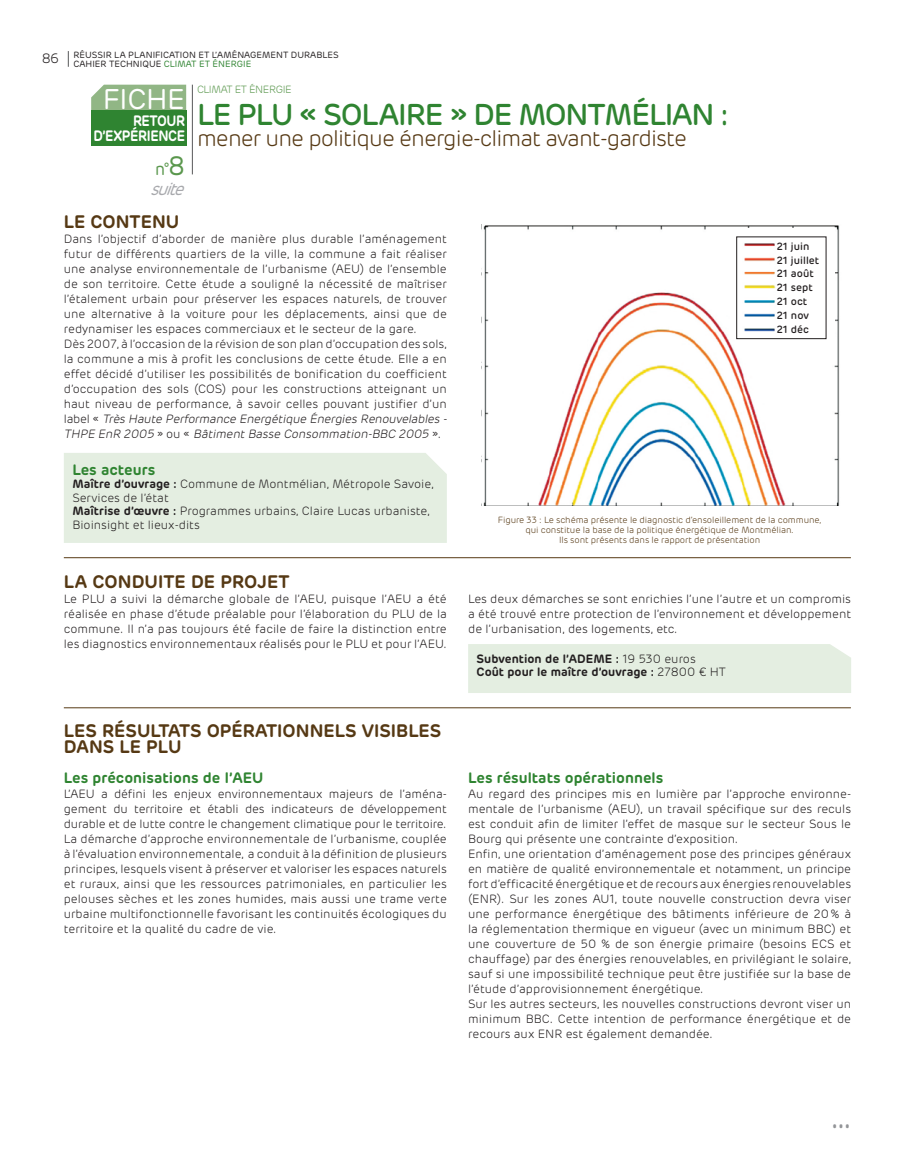
<style>
.page{position:relative;width:915px;height:1170px;background:#fff}
.page>*{position:absolute;margin:0;border:0;box-sizing:border-box;transform-origin:0 0}
.t1{font:500 30px "Rubrik";letter-spacing:-.04em;color:#2f8431}
.t2{font:28.5px "Rubrik";letter-spacing:-.01em;color:#fff}
.t3{font:300 22.5px "Rubrik";letter-spacing:-.04em;color:#563914}
.t4{font:600 22.5px "Rubrik";color:#939598}
.t5{font:600 18px/16.5px "Rubrik";color:#563914}
.t6{font:italic 17.55px "Rubrik";color:#a8a9ad;scale:.94 1}
.t7{font:17.55px "Rubrik";color:#5a974d;scale:.94 1}
.t8{font:600 15px "Rubrik";color:#2f8431}
.t9{font:600 15px/15px "Rubrik";letter-spacing:-.03em;color:#fff;text-align:right;scale:.89 1}
.t10{font:300 12px/15px "Rubrik";color:#231f20}
.t11{font:600 12px/13.5px "Rubrik";color:#231f20}
.t12{font:500 10.5px/13.8px "Rubrik";color:#231f20}
.t13{font:300 10.5px "Rubrik";letter-spacing:-.04em;color:#5a974d}
.t14{font:300 9px/9.8px "Rubrik";letter-spacing:-.01em;color:#563914;text-align:center}
.t15{font:9px/9px "Rubrik";color:#231f20}
.s1{font-weight:300;font-size:13.5px}
.s2{color:#2f8431}
.s3{font-size:26.55px}
.s4{font-style:italic}
.s5{font-weight:600}
.s6{font-weight:300}
</style>
<div class="page">
<svg style="left:68px;top:51px;width:1px;height:16px"></svg>
<hr style="left:64px;top:557px;width:786px;height:1px;background:#563914">
<hr style="left:64px;top:707px;width:786px;height:1px;background:#563914">
<hr style="left:192px;top:85px;width:1px;height:89px;background:#57585a">
<div style="left:91px;top:85px;width:95px;height:25px;background:#91b685"></div>
<div style="left:91px;top:110px;width:95px;height:36px;background:#2f8431"></div>
<div style="left:64px;top:453px;width:382px;height:90px;background:#e4eee1"></div>
<div style="left:468px;top:644px;width:382px;height:49px;background:#e4eee1"></div>
<img style="left:481px;top:224px;width:359px;height:282px">
<div style="left:731px;top:228px;width:103px;height:109px;background:#fff"></div>
<img style="left:744px;top:243px;width:32px;height:89px">
<div style="left:736px;top:236px;width:90px;height:103px;border:1px solid #231f20"></div>
<p class="t15" style="left:73px;top:50px;width:266px;text-indent:-32px"><span class="s1">86</span> RÉUSSIR LA PLANIFICATION ET L’AMÉNAGEMENT DURABLES<br>CAHIER TECHNIQUE <span class="s2">CLIMAT ET ÉNERGIE</span></p>
<h2 class="t2" style="left:103px;top:82px;width:84px">FICHE</h2>
<p class="t9" style="left:93px;top:114px;width:104px">RETOUR<br>D’EXPÉRIENCE</p>
<h3 class="t7" style="left:155px;top:158px;width:33px">n°<span class="s3">8</span></h3>
<h3 class="t6" style="left:150px;top:178px;width:45px">suite</h3>
<p class="t13" style="left:197px;top:83px;width:96px">CLIMAT ET ÉNERGIE</p>
<h1 class="t1" style="left:197px;top:96px;width:533px">LE PLU « SOLAIRE » DE MONTMÉLIAN :</h1>
<h3 class="t3" style="left:197px;top:125px;width:491px">mener une politique énergie-climat avant-gardiste</h3>
<h3 class="t5" style="left:64px;top:213px;width:117px">LE CONTENU</h3>
<p class="t10" style="left:64px;top:231px;width:387px">Dans l’objectif d’aborder de manière plus durable l’aménagement futur de différents quartiers de la ville, la commune a fait réaliser une analyse environnementale de l’urbanisme (AEU) de l’ensemble de son territoire. Cette étude a souligné la nécessité de maîtriser l’étalement urbain pour préserver les espaces naturels, de trouver une alternative à la voiture pour les déplacements, ainsi que de redynamiser les espaces commerciaux et le secteur de la gare.<br>Dès 2007, à l’occasion de la révision de son plan d’occupation des sols, la commune a mis à profit les conclusions de cette étude. Elle a en effet décidé d’utiliser les possibilités de bonification du coefficient d’occupation des sols (COS) pour les constructions atteignant un haut niveau de performance, à savoir celles pouvant justifier d’un l a b e l « <span class="s4">Très Haute Performance Energétique Énergies Renouvelables - THPE EnR 2005</span> » o u « <span class="s4">BâtimentBasse Consommation-BBC 2005</span> » .</p>
<p class="t12" style="left:776px;top:239px;width:44px">21 juin<br>21 juillet<br>21 août<br>21 sept<br>21 oct<br>21 nov<br>21 déc</p>
<p class="t8" style="left:72px;top:460px;width:84px">Les acteurs</p>
<p class="t10" style="left:72px;top:477px;width:363px;line-height:13.5px"><span class="s5">Maître d’ouvrage :</span> Commune de Montmélian, Métropole Savoie, Services de l’état<br><span class="s5">Maîtrise d’œuvre :</span> Programmes urbains, Claire Lucas urbaniste, Bioinsight et lieux-dits</p>
<p class="t14" style="left:497px;top:515px;width:325px">Figure 33 : Le schéma présente le diagnostic d’ensoleillement de la commune, qui constitue la base de la politique énergétique de Montmélian.<br>Ils sont présents dans le rapport de présentation</p>
<h3 class="t5" style="left:64px;top:573px;width:227px">LA CONDUITE DE PROJET</h3>
<p class="t10" style="left:64px;top:591px;width:384px;text-align:justify">Le PLU a suivi la démarche globale de l’AEU, puisque l’AEU a été réalisée en phase d’étude préalable pour l’élaboration du PLU de la commune. Il n’a pas toujours été facile de faire la distinction entre les diagnostics environnementaux réalisés pour le PLU et pour l’AEU.</p>
<p class="t10" style="left:468px;top:591px;width:384px;text-align:justify">Les deux démarches se sont enrichies l’une l’autre et un compromis a été trouvé entre protection de l’environnement et développement de l’urbanisation, des logements, etc.</p>
<h3 class="t5" style="left:64px;top:722px;width:379px">LES RÉSULTATS OPÉRATIONNELS VISIBLES<br>DANS LE PLU</h3>
<p class="t8" style="left:64px;top:768px;width:201px">Les préconisations de l’AEU</p>
<p class="t10" style="left:64px;top:786px;width:384px;text-align:justify">L’AEU a défini les enjeux environnementaux majeurs de l’aména&shy;gement du territoire et établi des indicateurs de développement durable et de lutte contre le changement climatique pour le territoire.<br>La démarche d’approche environnementale de l’urbanisme, couplée à l’évaluation environnementale, a conduit à la définition de plusieurs principes, lesquels visent à préserver et valoriser les espaces naturels et ruraux, ainsi que les ressources patrimoniales, en particulier les pelouses sèches et les zones humides, mais aussi une trame verte urbaine multifonctionnelle favorisant les continuités écologiques du territoire et la qualité du cadre de vie.</p>
<p class="t11" style="left:476px;top:651px;width:251px">Subvention de l’ADEME : <span class="s6">19 530 euros<br></span>Coût pour le maître d’ouvrage : <span class="s6">27800 € HT</span></p>
<p class="t8" style="left:468px;top:768px;width:197px">Les résultats opérationnels</p>
<p class="t10" style="left:468px;top:786px;width:384px">Au regard des principes mis en lumière par l’approche environne&shy;mentale de l’urbanisme (AEU), un travail spécifique sur des reculs est conduit afin de limiter l’effet de masque sur le secteur Sous le Bourg qui présente une contrainte d’exposition.<br>Enfin, une orientation d’aménagement pose des principes généraux en matière de qualité environnementale et notamment, un principe fort d’efficacité énergétique et de recours aux énergies renouvelables (ENR). Sur les zones AU1, toute nouvelle construction devra viser une performance énergétique des bâtiments inférieure de 20% à la réglementation thermique en vigueur (avec un minimum BBC) et une couverture de 50 % de son énergie primaire (besoins ECS et chauffage) par des énergies renouvelables, en privilégiant le solaire, sauf si une impossibilité technique peut être justifiée sur la base de l’étude d’approvisionnement énergétique.<br>Sur les autres secteurs, les nouvelles constructions devront viser un minimum BBC. Cette intention de performance énergétique et de recours aux ENR est également demandée.</p>
<h3 class="t4" style="left:832px;top:1105px;width:20px">...</h3>
</div>
